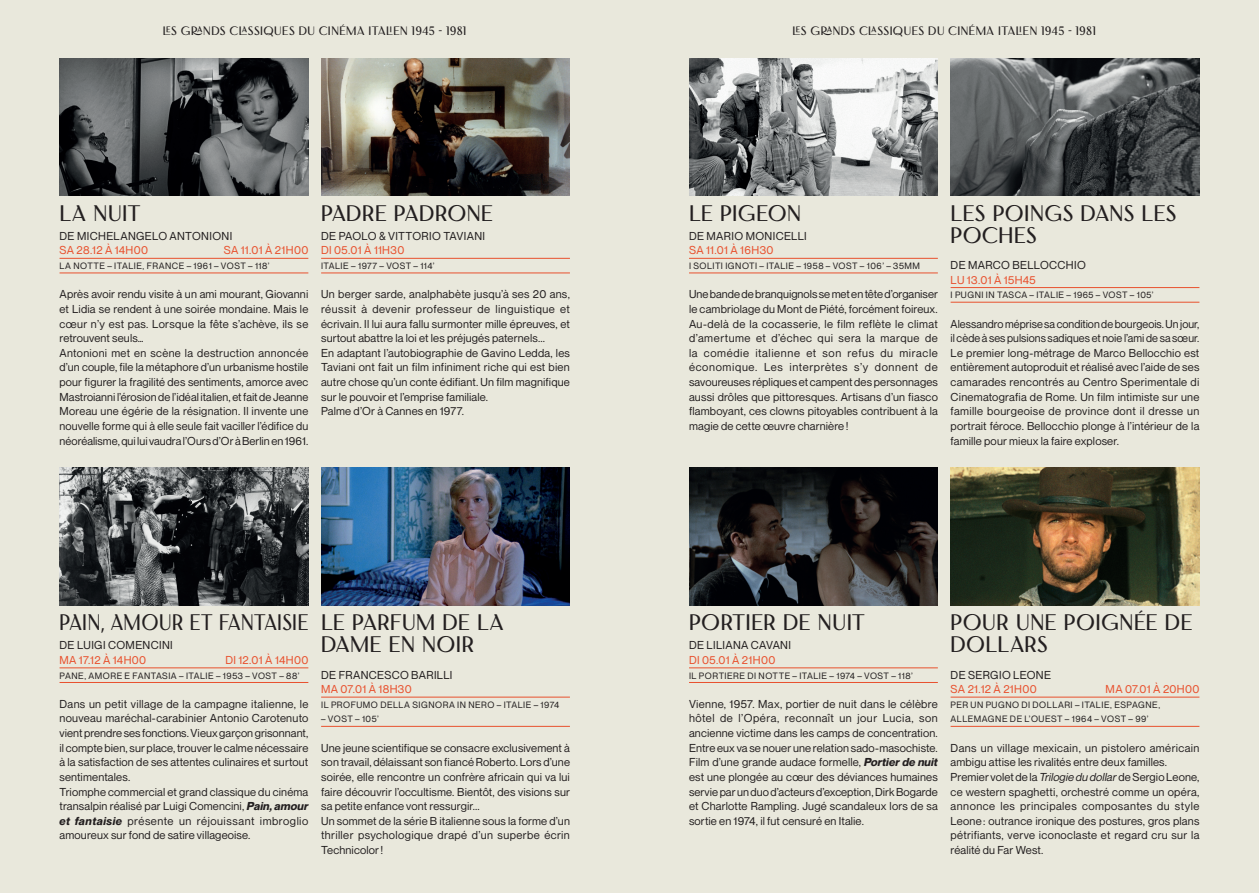
<style>
.page{position:relative;width:1259px;height:893px;background:#fff}
.page>*{position:absolute;margin:0;border:0;box-sizing:border-box;transform-origin:0 0}
.t1{font:22.5px/21.9px "Florensans";letter-spacing:.015em;color:#231f20}
.t2{font:22.5px "Florensans";letter-spacing:.015em;color:#231f20;scale:.91 1}
.t3{font:12.15px "Florensans";letter-spacing:.035em;color:#231f20}
.t4{font:11.25px/14.7px "Neue Montreal";letter-spacing:.015em;color:#231f20}
.t5{font:11.25px "Neue Montreal";letter-spacing:.03em;color:#e8512e}
.t6{font:11.25px "Neue Montreal";letter-spacing:.035em;color:#231f20}
.t7{font:9px/14.7px "Neue Montreal";letter-spacing:.055em;color:#231f20}
.s1{font-weight:700;font-style:italic}
.s2{font-style:italic}
</style>
<div class="page">
<div style="left:0;top:0;width:629px;height:893px;background:#e9e8dc"></div>
<div style="left:629px;top:0;width:630px;height:893px;background:#e9e8dc"></div>
<img style="left:689px;top:468px;width:249px;height:137px">
<img style="left:950px;top:58px;width:249px;height:138px">
<img style="left:689px;top:58px;width:249px;height:138px">
<img style="left:321px;top:468px;width:249px;height:137px">
<img style="left:60px;top:468px;width:248px;height:137px">
<img style="left:321px;top:58px;width:249px;height:138px">
<img style="left:60px;top:58px;width:248px;height:138px">
<img style="left:950px;top:468px;width:249px;height:137px">
<hr style="left:950px;top:697px;width:249px;height:1px;background:#e8512e">
<hr style="left:950px;top:726px;width:249px;height:1px;background:#e8512e">
<hr style="left:689px;top:668px;width:249px;height:1px;background:#e8512e">
<hr style="left:689px;top:682px;width:249px;height:1px;background:#e8512e">
<hr style="left:950px;top:287px;width:249px;height:1px;background:#e8512e">
<hr style="left:950px;top:302px;width:249px;height:1px;background:#e8512e">
<hr style="left:689px;top:258px;width:249px;height:1px;background:#e8512e">
<hr style="left:689px;top:273px;width:249px;height:1px;background:#e8512e">
<hr style="left:321px;top:697px;width:249px;height:1px;background:#e8512e">
<hr style="left:321px;top:726px;width:249px;height:1px;background:#e8512e">
<hr style="left:60px;top:668px;width:248px;height:1px;background:#e8512e">
<hr style="left:60px;top:682px;width:248px;height:1px;background:#e8512e">
<hr style="left:321px;top:258px;width:249px;height:1px;background:#e8512e">
<hr style="left:321px;top:273px;width:249px;height:1px;background:#e8512e">
<hr style="left:60px;top:258px;width:248px;height:1px;background:#e8512e">
<hr style="left:60px;top:273px;width:248px;height:1px;background:#e8512e">
<p class="t3" style="left:163px;top:24px;width:305px">LES GRANDS CLASSIQUES DU CINÉMA ITALIEN 1945 - 1981</p>
<p class="t3" style="left:792px;top:24px;width:305px">LES GRANDS CLASSIQUES DU CINÉMA ITALIEN 1945 - 1981</p>
<h1 class="t1" style="left:60px;top:202px;width:82px">LA NUIT</h1>
<p class="t6" style="left:60px;top:229px;width:174px">DE MICHELANGELO ANTONIONI</p>
<p class="t5" style="left:60px;top:244px;width:90px">SA 28.12 À 14H00</p>
<p class="t5" style="left:224px;top:244px;width:86px">SA 11.01 À 21H00</p>
<p class="t7" style="left:60px;top:258px;width:212px">LA NOTTE – ITALIE, FRANCE – 1961 – VOST – 118’</p>
<p class="t4" style="left:60px;top:287px;width:250px">Après avoir rendu visite à un ami mourant, Giovanni et Lidia se rendent à une soirée mondaine. Mais le cœur n’y est pas. Lorsque la fête s’achève, ils se retrouvent seuls…<br>Antonioni met en scène la destruction annoncée d’un couple, file la métaphore d’un urbanisme hostile pour figurer la fragilité des sentiments, amorce avec Mastroianni l’érosion de l’idéal italien, et fait de Jeanne Moreau une égérie de la résignation. Il invente une nouvelle forme qui à elle seule fait vaciller l’édifice du néoréalisme, qui lui vaudra l’Ours d’Or à Berlin en 1961.</p>
<h1 class="t1" style="left:321px;top:202px;width:173px">PADRE PADRONE</h1>
<p class="t4" style="left:321px;top:228px;width:165px">DE PAOLO &amp; VITTORIO TAVIANI</p>
<p class="t5" style="left:321px;top:244px;width:85px">DI 05.01 À 11H30</p>
<p class="t7" style="left:321px;top:258px;width:115px">ITALIE – 1977 – VOST – 114’</p>
<p class="t4" style="left:321px;top:287px;width:250px">Un berger sarde, analphabète jusqu’à ses 20 ans, réussit à devenir professeur de linguistique et écrivain. Il lui aura fallu surmonter mille épreuves, et surtout abattre la loi et les préjugés paternels...<br>En adaptant l’autobiographie de Gavino Ledda, les Taviani ont fait un film infiniment riche qui est bien autre chose qu’un conte édifiant. Un film magnifique sur le pouvoir et l’emprise familiale.<br>Palme d’Or à Cannes en 1977.</p>
<h1 class="t2" style="left:60px;top:610px;width:275px">PAIN, AMOUR ET FANTAISIE</h1>
<p class="t6" style="left:60px;top:638px;width:115px">DE LUIGI COMENCINI</p>
<p class="t5" style="left:60px;top:653px;width:88px">MA 17.12 À 14H00</p>
<p class="t5" style="left:225px;top:653px;width:85px">DI 12.01 À 14H00</p>
<p class="t7" style="left:60px;top:668px;width:242px">PANE, AMORE E FANTASIA – ITALIE – 1953 – VOST – 88’</p>
<p class="t4" style="left:60px;top:696px;width:250px">Dans un petit village de la campagne italienne, le nouveau maréchal-carabinier Antonio Carotenuto vient prendre ses fonctions. Vieux garçon grisonnant, il compte bien, sur place, trouver le calme nécessaire à la satisfaction de ses attentes culinaires et surtout sentimentales.<br>Triomphe commercial et grand classique du cinéma transalpin réalisé par Luigi Comencini, <span class="s1">Pain, amour et fantaisie</span> présente un réjouissant imbroglio amoureux sur fond de satire villageoise.</p>
<h1 class="t1" style="left:321px;top:611px;width:184px">LE PARFUM DE LA<br>DAME EN NOIR</h1>
<p class="t4" style="left:321px;top:667px;width:133px">DE FRANCESCO BARILLI</p>
<p class="t5" style="left:321px;top:682px;width:92px">MA 07.01 À 18H30</p>
<p class="t7" style="left:321px;top:697px;width:240px">IL PROFUMO DELLA SIGNORA IN NERO – ITALIE – 1974</p>
<p class="t7" style="left:321px;top:712px;width:59px">– VOST – 105’</p>
<p class="t4" style="left:321px;top:740px;width:250px">Une jeune scientifique se consacre exclusivement à son travail, délaissant son fiancé Roberto. Lors d’une soirée, elle rencontre un confrère africain qui va lui faire découvrir l’occultisme. Bientôt, des visions sur sa petite enfance vont ressurgir...<br>Un sommet de la série B italienne sous la forme d’un thriller psychologique drapé d’un superbe écrin Technicolor!</p>
<h1 class="t1" style="left:689px;top:202px;width:113px">LE PIGEON</h1>
<p class="t4" style="left:689px;top:228px;width:119px">DE MARIO MONICELLI</p>
<p class="t5" style="left:689px;top:244px;width:86px">SA 11.01 À 16H30</p>
<p class="t7" style="left:689px;top:258px;width:232px">I SOLITI IGNOTI – ITALIE – 1958 – VOST – 106’ – 35MM</p>
<p class="t4" style="left:689px;top:287px;width:250px;text-align:justify">Une bande de branquignols se met en tête d’organiser le cambriolage du Mont de Piété, forcément foireux.<br>Au-delà de la cocasserie, le film reflète le climat d’amertume et d’échec qui sera la marque de la comédie italienne et son refus du miracle économique. Les interprètes s’y donnent de savoureuses répliques et campent des personnages aussi drôles que pittoresques. Artisans d’un fiasco flamboyant, ces clowns pitoyables contribuent à la magie de cette œuvre charnière!</p>
<h1 class="t1" style="left:950px;top:202px;width:227px">LES POINGS DANS LES<br>POCHES</h1>
<p class="t4" style="left:950px;top:258px;width:137px">DE MARCO BELLOCCHIO</p>
<p class="t5" style="left:950px;top:273px;width:87px">LU 13.01 À 15H45</p>
<p class="t7" style="left:950px;top:288px;width:205px">I PUGNI IN TASCA – ITALIE – 1965 – VOST – 105’</p>
<p class="t4" style="left:950px;top:316px;width:250px;text-align:justify">Alessandro méprise sa condition de bourgeois. Un jour, il cède à ses pulsions sadiques et noie l’ami de sa sœur.<br>Le premier long-métrage de Marco Bellocchio est entièrement autoproduit et réalisé avec l’aide de ses camarades rencontrés au Centro Sperimentale di Cinematografia de Rome. Un film intimiste sur une famille bourgeoise de province dont il dresse un portrait féroce. Bellocchio plonge à l’intérieur de la famille pour mieux la faire exploser.</p>
<h1 class="t1" style="left:689px;top:611px;width:177px">PORTIER DE NUIT</h1>
<p class="t4" style="left:689px;top:638px;width:104px">DE LILIANA CAVANI</p>
<p class="t5" style="left:689px;top:653px;width:88px">DI 05.01 À 21H00</p>
<p class="t7" style="left:689px;top:668px;width:225px">IL PORTIERE DI NOTTE – ITALIE – 1974 – VOST – 118’</p>
<p class="t4" style="left:689px;top:696px;width:250px;text-align:justify">Vienne, 1957. Max, portier de nuit dans le célèbre hôtel de l’Opéra, reconnaît un jour Lucia, son ancienne victime dans les camps de concentration.<br>Entre eux va se nouer une relation sado-masochiste.<br>Film d’une grande audace formelle, <span class="s1">Portier de nuit </span>est une plongée au cœur des déviances humaines servie par un duo d’acteurs d’exception, Dirk Bogarde et Charlotte Rampling. Jugé scandaleux lors de sa sortie en 1974, il fut censuré en Italie.</p>
<h1 class="t1" style="left:950px;top:611px;width:243px">POUR UNE POIGNÉE DE<br>DOLLARS</h1>
<p class="t6" style="left:950px;top:668px;width:102px">DE SERGIO LEONE</p>
<p class="t5" style="left:950px;top:682px;width:88px">SA 21.12 À 21H00</p>
<p class="t5" style="left:1105px;top:682px;width:95px">MA 07.01 À 20H00</p>
<p class="t7" style="left:950px;top:697px;width:211px">PER UN PUGNO DI DOLLARI – ITALIE, ESPAGNE,<br>ALLEMAGNE DE L’OUEST – 1964 – VOST – 99’</p>
<p class="t4" style="left:950px;top:740px;width:250px">Dans un village mexicain, un pistolero américain ambigu attise les rivalités entre deux familles.<br>Premier volet de la <span class="s2">Trilogie du dollar</span> de Sergio Leone, ce western spaghetti, orchestré comme un opéra, annonce les principales composantes du style Leone: outrance ironique des postures, gros plans pétrifiants, verve iconoclaste et regard cru sur la réalité du Far West.</p>
</div>
